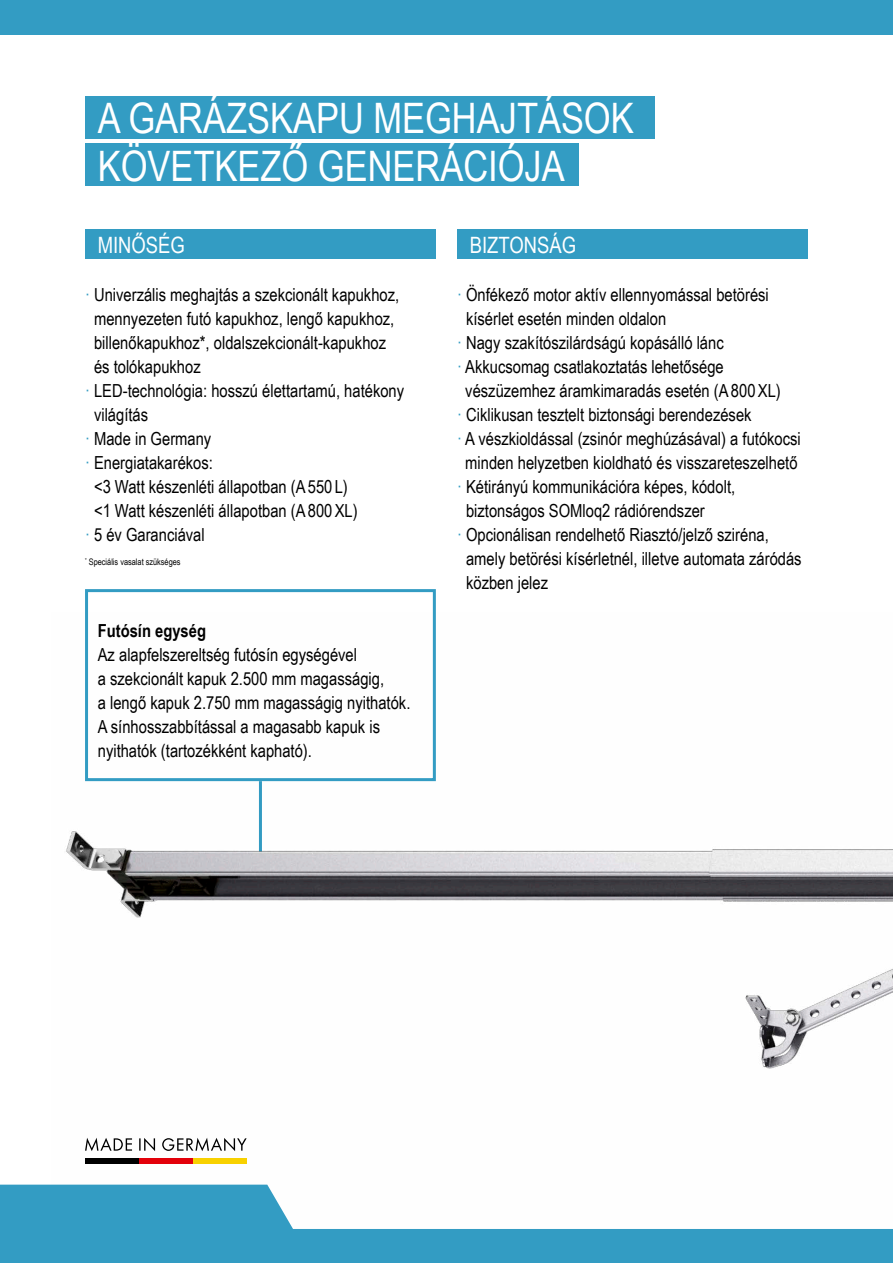
<style>
.page{position:relative;width:893px;height:1263px;background:#fff}
.page>*{position:absolute;margin:0;border:0;box-sizing:border-box;transform-origin:0 0}
.t1{font:42px/48px "Arial Narrow";color:#fff}
.t2{font:22.5px "Arial Narrow";color:#fff}
.t3{font:18px/24px "Arial Narrow";color:#000}
.t4{font:700 18px "Arial Narrow";color:#000}
.t5{font:9px "Arial Narrow";color:#000}
.s1{color:#339cc3}
</style>
<div class="page">
<img style="left:66px;top:781px;width:827px;height:288px">
<div style="left:0;top:0;width:893px;height:34px;background:#339cc3"></div>
<div style="left:85px;top:96px;width:570px;height:43px;background:#339cc3"></div>
<div style="left:85px;top:144px;width:493px;height:42px;background:#339cc3"></div>
<svg style="left:0;top:1184px;width:893px;height:79px;fill:#339cc3"></svg>
<div style="left:85px;top:1158px;width:54px;height:6px;background:#000"></div>
<div style="left:139px;top:1158px;width:54px;height:6px;background:#e3000a"></div>
<div style="left:193px;top:1158px;width:54px;height:6px;background:#f8d100"></div>
<svg style="left:85px;top:1138px;width:162px;height:13px"></svg>
<div style="left:85px;top:229px;width:351px;height:30px;background:#339cc3"></div>
<div style="left:457px;top:229px;width:351px;height:30px;background:#339cc3"></div>
<div style="left:85px;top:589px;width:351px;height:192px;border:3px solid #339cc3"></div>
<h1 class="t1" style="left:98px;top:93px;width:537px">A GARÁZSKAPU MEGHAJTÁSOK<br>KÖVETKEZŐ GENERÁCIÓJA</h1>
<p class="t2" style="left:98px;top:229px;width:89px">MINŐSÉG</p>
<p class="t2" style="left:470px;top:229px;width:108px">BIZTONSÁG</p>
<p class="t3" style="left:85px;top:282px;width:316px"><span class="s1">·</span> Univerzális meghajtás a szekcionált kapukhoz,</p>
<p class="t3" style="left:94px;top:306px;width:302px">mennyezeten futó kapukhoz, lengő kapukhoz,</p>
<p class="t3" style="left:94px;top:330px;width:294px">billenőkapukhoz*, oldalszekcionált-kapukhoz</p>
<p class="t3" style="left:94px;top:354px;width:108px">és tolókapukhoz</p>
<p class="t3" style="left:85px;top:378px;width:321px"><span class="s1">·</span> LED-technológia: hosszú élettartamú, hatékony</p>
<p class="t3" style="left:94px;top:402px;width:56px">világítás</p>
<p class="t3" style="left:85px;top:426px;width:128px"><span class="s1">·</span> Made in Germany</p>
<p class="t3" style="left:85px;top:450px;width:129px"><span class="s1">·</span> Energiatakarékos:</p>
<p class="t3" style="left:94px;top:474px;width:255px">&lt;3 Watt készenléti állapotban (A550 L)</p>
<p class="t3" style="left:94px;top:498px;width:265px">&lt;1 Watt készenléti állapotban (A800XL)</p>
<p class="t3" style="left:85px;top:522px;width:121px"><span class="s1">·</span> 5 év Garanciával</p>
<p class="t5" style="left:85px;top:555px;width:97px"><sup>*</sup> Speciális vasalat szükséges</p>
<p class="t4" style="left:98px;top:617px;width:110px">Futósín egység</p>
<p class="t3" style="left:98px;top:642px;width:314px">Az alapfelszereltség futósín egységével<br>a szekcionált kapuk 2.500 mm magasságig,<br>a lengő kapuk 2.750 mm magasságig nyithatók.<br>A sínhosszabbítással a magasabb kapuk is nyithatók (tartozékként kapható).</p>
<p class="t3" style="left:457px;top:282px;width:313px"><span class="s1">·</span> Önfékező motor aktív ellennyomással betörési</p>
<p class="t3" style="left:466px;top:306px;width:202px">kísérlet esetén minden oldalon</p>
<p class="t3" style="left:457px;top:330px;width:268px"><span class="s1">·</span> Nagy szakítószilárdságú kopásálló lánc</p>
<p class="t3" style="left:457px;top:354px;width:268px"><span class="s1">·</span> Akkucsomag csatlakoztatás lehetősége</p>
<p class="t3" style="left:465px;top:378px;width:317px">vészüzemhez áramkimaradás esetén (A800XL)</p>
<p class="t3" style="left:457px;top:402px;width:296px"><span class="s1">·</span> Ciklikusan tesztelt biztonsági berendezések</p>
<p class="t3" style="left:457px;top:426px;width:345px"><span class="s1">·</span> A vészkioldással (zsinór meghúzásával) a futókocsi</p>
<p class="t3" style="left:465px;top:450px;width:334px">minden helyzetben kioldható és visszareteszelhető</p>
<p class="t3" style="left:457px;top:474px;width:280px"><span class="s1">·</span> Kétirányú kommunikációra képes, kódolt,</p>
<p class="t3" style="left:466px;top:498px;width:240px">biztonságos SOMloq2 rádiórendszer</p>
<p class="t3" style="left:457px;top:522px;width:313px"><span class="s1">·</span> Opcionálisan rendelhető Riasztó/jelző sziréna,</p>
<p class="t3" style="left:466px;top:546px;width:337px">amely betörési kísérletnél, illetve automata záródás</p>
<p class="t3" style="left:466px;top:570px;width:84px">közben jelez</p>
</div>
